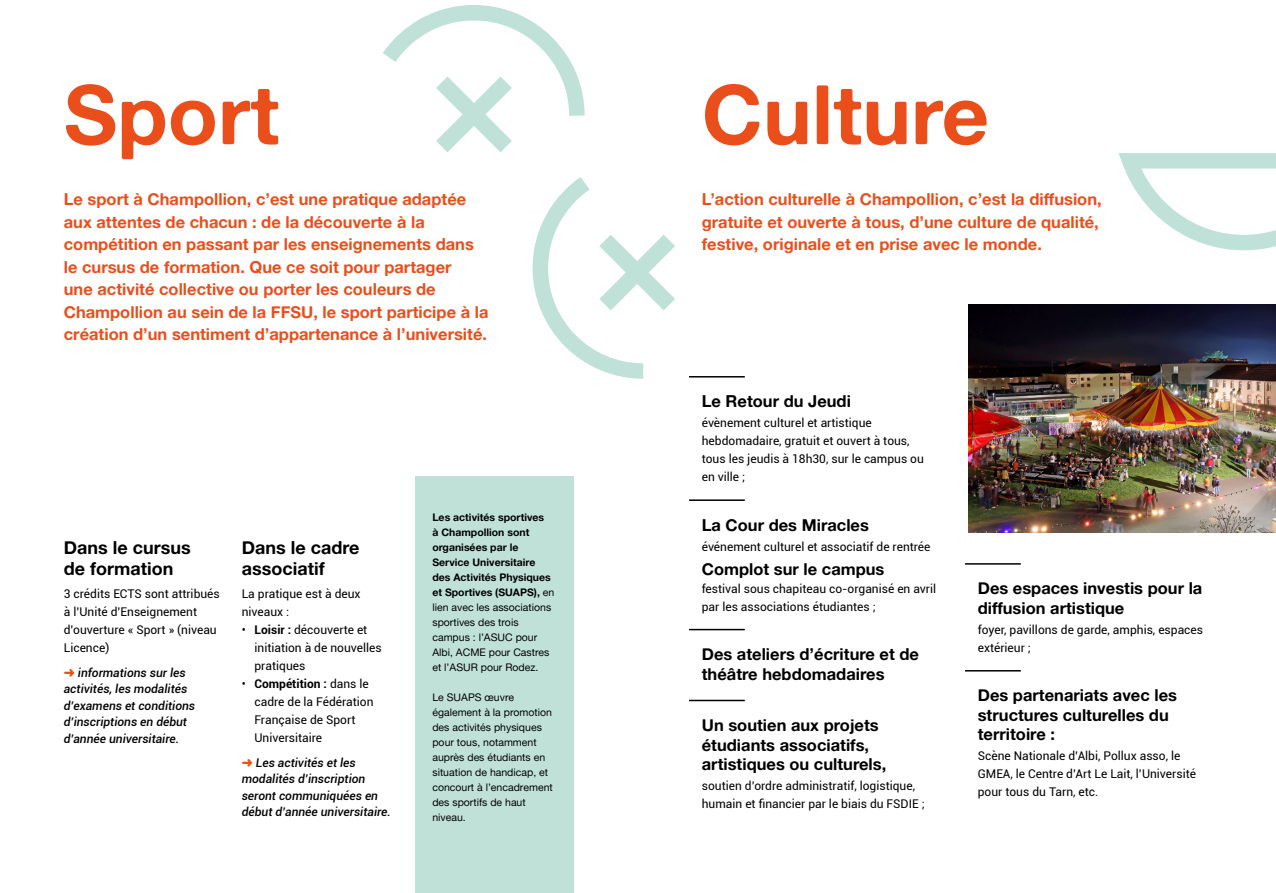
<style>
.page{position:relative;width:1276px;height:893px;background:#fff}
.page>*{position:absolute;margin:0;border:0;box-sizing:border-box;transform-origin:0 0}
.t1{font:82.5px "Alte Haas Grotesk Bold";color:#e94e1b}
.t2{font:18px/21px "Alte Haas Grotesk Bold";color:#000}
.t3{font:16.5px/22.5px "Alte Haas Grotesk Bold";color:#e94e1b}
.t4{font:16.5px/19.5px "Alte Haas Grotesk Bold";color:#000}
.t5{font:12px/18px "Roboto";color:#000}
.t6{font:italic 500 12px/16.5px "Roboto";color:#000}
.t7{font:10.5px/15px "Alte Haas Grotesk";color:#000}
.t8{font:10.5px/15px "Alte Haas Grotesk Bold";color:#000}
.s1{color:#e94e1b}
.s2{font-weight:700}
.s3{font-family:"Alte Haas Grotesk"}
</style>
<div class="page">
<img style="left:968px;top:304px;width:308px;height:229px">
<div style="left:415px;top:476px;width:158px;height:417px;background:#c0e1d7"></div>
<hr style="left:689px;top:376px;width:56px;height:2px;background:#000">
<hr style="left:689px;top:499px;width:56px;height:2px;background:#000">
<hr style="left:689px;top:629px;width:56px;height:1px;background:#000">
<hr style="left:689px;top:700px;width:56px;height:1px;background:#000">
<hr style="left:965px;top:563px;width:55px;height:2px;background:#000">
<hr style="left:965px;top:670px;width:55px;height:1px;background:#000">
<svg style="left:1118px;top:153px;width:158px;height:98px"></svg>
<svg style="left:383px;top:5px;width:202px;height:147px"></svg>
<svg style="left:532px;top:177px;width:143px;height:202px"></svg>
<h1 class="t1" style="left:64px;top:64px;width:217px">Sport</h1>
<p class="t3" style="left:64px;top:188px;width:426px">Le sport à Champollion, c’est une pratique adaptée aux attentes de chacun : de la découverte à la compétition en passant par les enseignements dans le cursus de formation. Que ce soit pour partager<br>une activité collective ou porter les couleurs de Champollion au sein de la FFSU, le sport participe à la création d’un sentiment d’appartenance à l’université.</p>
<h2 class="t2" style="left:64px;top:537px;width:129px">Dans le cursus de formation</h2>
<p class="t5" style="left:64px;top:584px;width:158px">3 crédits ECTS sont attribués à l’Unité d’Enseignement d’ouverture « Sport » (niveau<br>Licence)</p>
<p class="t6" style="left:64px;top:664px;width:133px"><span class="s1">➜</span> informations sur les activités, les modalités d’examens et conditions d’inscriptions en début d’année universitaire.</p>
<h2 class="t2" style="left:242px;top:537px;width:119px">Dans le cadre associatif</h2>
<p class="t5" style="left:242px;top:584px;width:120px">La pratique est à deux niveaux :</p>
<p class="t5" style="left:254px;top:620px;width:129px;text-indent:-13px">• <span class="s2">Loisir :</span> découverte et initiation à de nouvelles pratiques</p>
<p class="t5" style="left:254px;top:674px;width:121px;text-indent:-13px">• <span class="s2">Compétition :</span> dans le cadre de la Fédération<br>Française de Sport<br>Universitaire</p>
<p class="t6" style="left:242px;top:754px;width:151px"><span class="s1">➜</span> Les activités et les modalités d’inscription seront communiquées en début d’année universitaire.</p>
<p class="t8" style="left:432px;top:509px;width:123px">Les activités sportives<br>à Champollion sont organisées par le<br>Service Universitaire des Activités Physiques et Sportives (SUAPS), <span class="s3">en</span></p>
<p class="t7" style="left:432px;top:599px;width:120px">lien avec les associations sportives des trois campus : l’ASUC pour<br>Albi, ACME pour Castres et l’ASUR pour Rodez.</p>
<p class="t7" style="left:432px;top:689px;width:122px">Le SUAPS œuvre également à la promotion des activités physiques pour tous, notamment auprès des étudiants en situation de handicap, et concourt à l’encadrement des sportifs de haut niveau.</p>
<h1 class="t1" style="left:702px;top:64px;width:289px">Culture</h1>
<h3 class="t3" style="left:702px;top:188px;width:401px">L’action culturelle à Champollion, c’est la diffusion, gratuite et ouverte à tous, d’une culture de qualité, festive, originale et en prise avec le monde.</h3>
<h3 class="t4" style="left:702px;top:391px;width:151px">Le Retour du Jeudi</h3>
<p class="t5" style="left:702px;top:414px;width:224px">évènement culturel et artistique hebdomadaire, gratuit et ouvert à tous, tous les jeudis à 18h30, sur le campus ou en ville ;</p>
<h3 class="t4" style="left:702px;top:515px;width:169px">La Cour des Miracles</h3>
<p class="t5" style="left:702px;top:537px;width:230px">événement culturel et associatif de rentrée</p>
<h3 class="t4" style="left:702px;top:559px;width:184px">Complot sur le campus</h3>
<p class="t5" style="left:702px;top:579px;width:236px">festival sous chapiteau co-organisé en avril par les associations étudiantes ;</p>
<h3 class="t4" style="left:702px;top:644px;width:219px">Des ateliers d’écriture et de théâtre hebdomadaires</h3>
<h3 class="t4" style="left:702px;top:715px;width:186px">Un soutien aux projets étudiants associatifs, artistiques ou culturels,</h3>
<p class="t5" style="left:702px;top:776px;width:224px">soutien d’ordre administratif, logistique, humain et financier par le biais du FSDIE ;</p>
<h3 class="t4" style="left:977px;top:578px;width:226px">Des espaces investis pour la diffusion artistique</h3>
<p class="t5" style="left:977px;top:620px;width:227px">foyer, pavillons de garde, amphis, espaces extérieur ;</p>
<h3 class="t4" style="left:977px;top:685px;width:201px">Des partenariats avec les structures culturelles du territoire :</h3>
<p class="t5" style="left:977px;top:747px;width:220px">Scène Nationale d’Albi, Pollux asso, le<br>GMEA, le Centre d’Art Le Lait, l’Université pour tous du Tarn, etc.</p>
</div>
